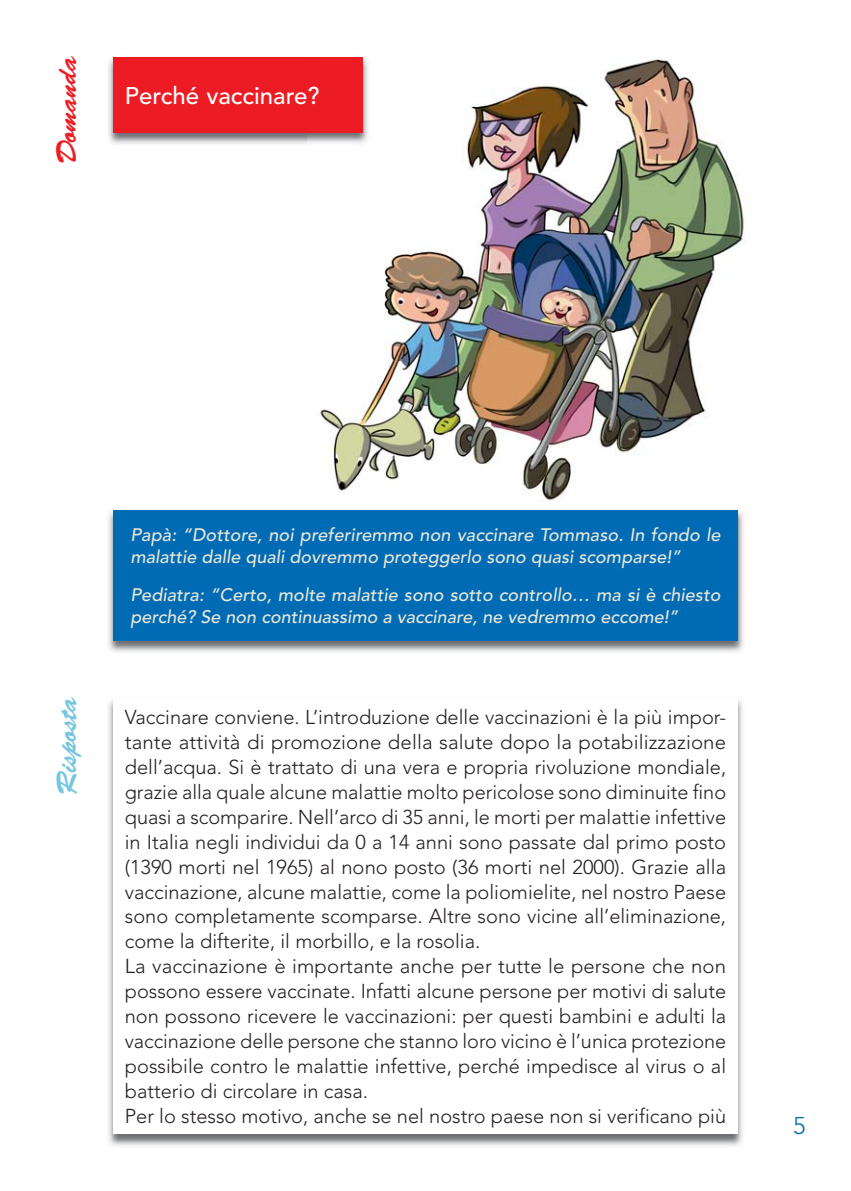
<style>
.page{position:relative;width:851px;height:1191px;background:#fff}
.page>*{position:absolute;margin:0;border:0;box-sizing:border-box;transform-origin:0 0}
.t1{font:28px "Brush Script Std";color:#75c6df}
.t2{font:28px "Brush Script Std";color:#ed1c24}
.t3{font:500 24px "Avenir LT Std";color:#fff}
.t4{font:300 24px "Avenir LT Std";color:#006bb5}
.t5{font:300 20px/25px "Avenir LT Std";color:#231f20}
.t6{font:italic 500 18px/22px "Avenir LT Std";color:#e9e7d8}
</style>
<div class="page">
<img style="left:320px;top:57px;width:425px;height:444px">
<img style="left:108px;top:700px;width:635px;height:446px">
<div style="left:113px;top:697px;width:624px;height:437px;background:#fff"></div>
<img style="left:108px;top:59px;width:199px;height:85px">
<img style="left:307px;top:57px;width:63px;height:88px">
<div style="left:113px;top:57px;width:250px;height:75px;background:#ed1c24"></div>
<img style="left:108px;top:510px;width:636px;height:142px">
<div style="left:113px;top:510px;width:624px;height:131px;background:#006bb5"></div>
<h1 class="t2" style="left:50px;top:164px;width:110px;rotate:-90deg">Domanda</h1>
<p class="t3" style="left:125px;top:85px;width:196px">Perché vaccinare?</p>
<h1 class="t1" style="left:50px;top:794px;width:100px;rotate:-90deg">Risposta</h1>
<p class="t6" style="left:130px;top:525px;width:591px">Papà: “Dottore, noi preferiremmo non vaccinare Tommaso. In fondo le malattie dalle quali dovremmo proteggerlo sono quasi scomparse!”</p>
<p class="t6" style="left:130px;top:585px;width:591px">Pediatra: “Certo, molte malattie sono sotto controllo… ma si è chiesto perché? Se non continuassimo a vaccinare, ne vedremmo eccome!”</p>
<p class="t5" style="left:125px;top:706px;width:602px">Vaccinare conviene. L’introduzione delle vaccinazioni è la più impor&shy;tante attività di promozione della salute dopo la potabilizzazione dell’acqua. Si è trattato di una vera e propria rivoluzione mondiale, grazie alla quale alcune malattie molto pericolose sono diminuite fino quasi a scomparire. Nell’arco di 35 anni, le morti per malattie infettive in Italia negli individui da 0 a 14 anni sono passate dal primo posto (1390 morti nel 1965) al nono posto (36 morti nel 2000). Grazie alla vaccinazione, alcune malattie, come la poliomielite, nel nostro Paese sono completamente scomparse. Altre sono vicine all’eliminazione, come la difterite, il morbillo, e la rosolia.<br>La vaccinazione è importante anche per tutte le persone che non possono essere vaccinate. Infatti alcune persone per motivi di salute non possono ricevere le vaccinazioni: per questi bambini e adulti la vaccinazione delle persone che stanno loro vicino è l’unica protezione possibile contro le malattie infettive, perché impedisce al virus o al batterio di circolare in casa.<br>Per lo stesso motivo, anche se nel nostro paese non si verificano più</p>
<p class="t4" style="left:793px;top:1115px;width:14px">5</p>
</div>
